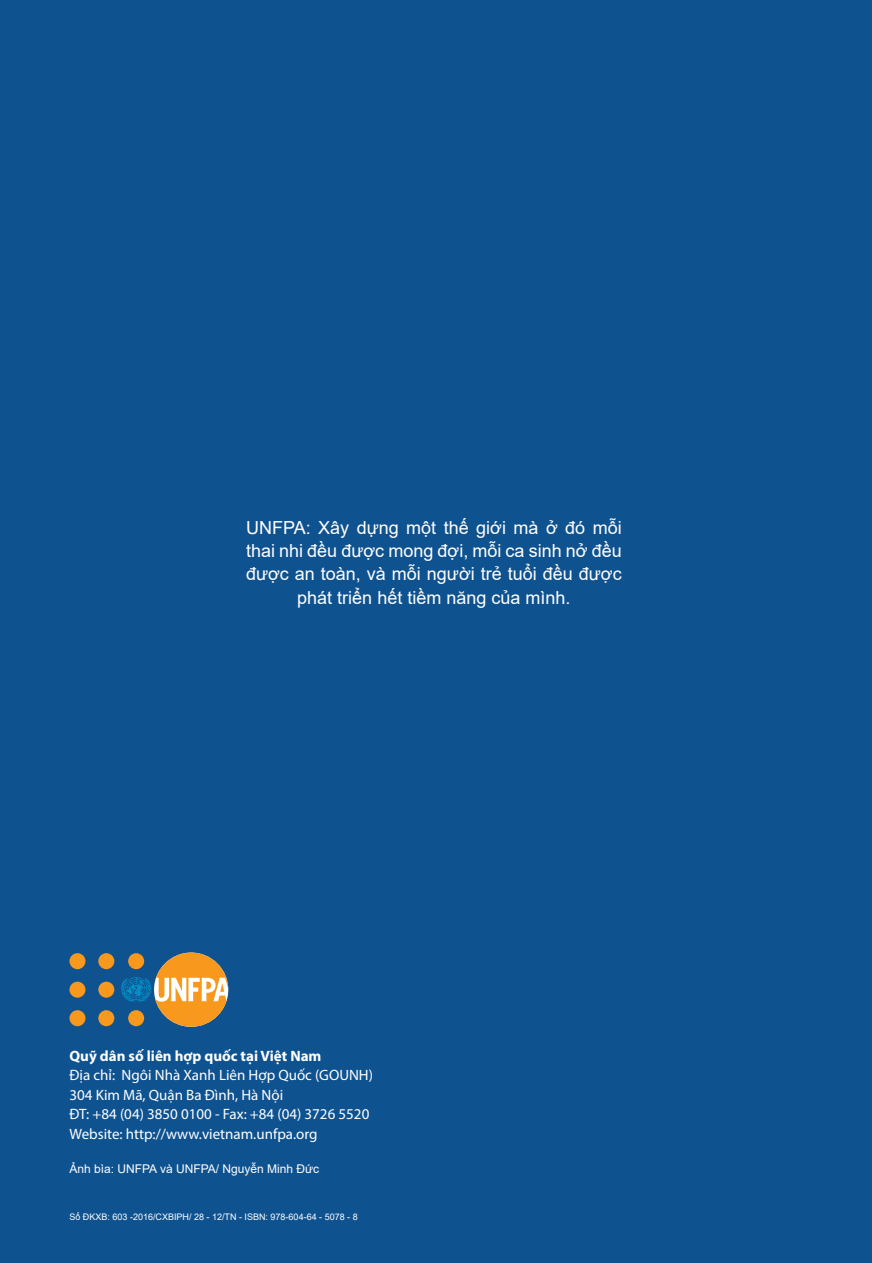
<style>
.page{position:relative;width:872px;height:1263px;background:#0f5290}
.page>*{position:absolute;margin:0;border:0;box-sizing:border-box;transform-origin:0 0}
.t1{font:18px/23.4px "Arial";color:#fff;text-align:center}
.t2{font:15px/19.5px "Myriad Pro";color:#fff}
.t3{font:700 15px "Myriad Pro";color:#fff}
.t4{font:12px "Arial";color:#fff}
.t5{font:9px "Arial";color:#fff}
</style>
<div class="page">
<div style="left:98px;top:982px;width:16px;height:16px;background:#f8991d;border-radius:50%"></div>
<div style="left:98px;top:1010px;width:16px;height:16px;background:#f8991d;border-radius:50%"></div>
<div style="left:98px;top:953px;width:16px;height:16px;background:#f8991d;border-radius:50%"></div>
<div style="left:69px;top:982px;width:16px;height:16px;background:#f8991d;border-radius:50%"></div>
<div style="left:69px;top:1010px;width:16px;height:16px;background:#f8991d;border-radius:50%"></div>
<div style="left:69px;top:953px;width:16px;height:16px;background:#f8991d;border-radius:50%"></div>
<svg style="left:121px;top:952px;width:107px;height:75px;background:#998b6b"></svg>
<p class="t1" style="left:246px;top:515px;width:377px">UNFPA: Xây dựng một thế giới mà ở đó mỗi thai nhi đều được mong đợi, mỗi ca sinh nở đều được an toàn, và mỗi người trẻ tuổi đều được phát triển hết tiềm năng của mình.</p>
<p class="t3" style="left:69px;top:1046px;width:253px">Quỹ dân số liên hợp quốc tại Việt Nam</p>
<p class="t2" style="left:69px;top:1065px;width:305px">Địa chỉ: Ngôi Nhà Xanh Liên Hợp Quốc (GOUNH)<br>304 Kim Mã, Quận Ba Đình, Hà Nội<br>ĐT: +84 (04) 3850 0100 - Fax: +84 (04) 3726 5520<br>Website: http://www.vietnam.unfpa.org</p>
<p class="t4" style="left:69px;top:1160px;width:251px">Ảnh bìa: UNFPA và UNFPA/ Nguyễn Minh Đức</p>
<p class="t5" style="left:69px;top:1210px;width:290px">Số ĐKXB: 603 -2016/CXBIPH/ 28 - 12/TN - ISBN: 978-604-64 - 5078 - 8</p>
</div>
